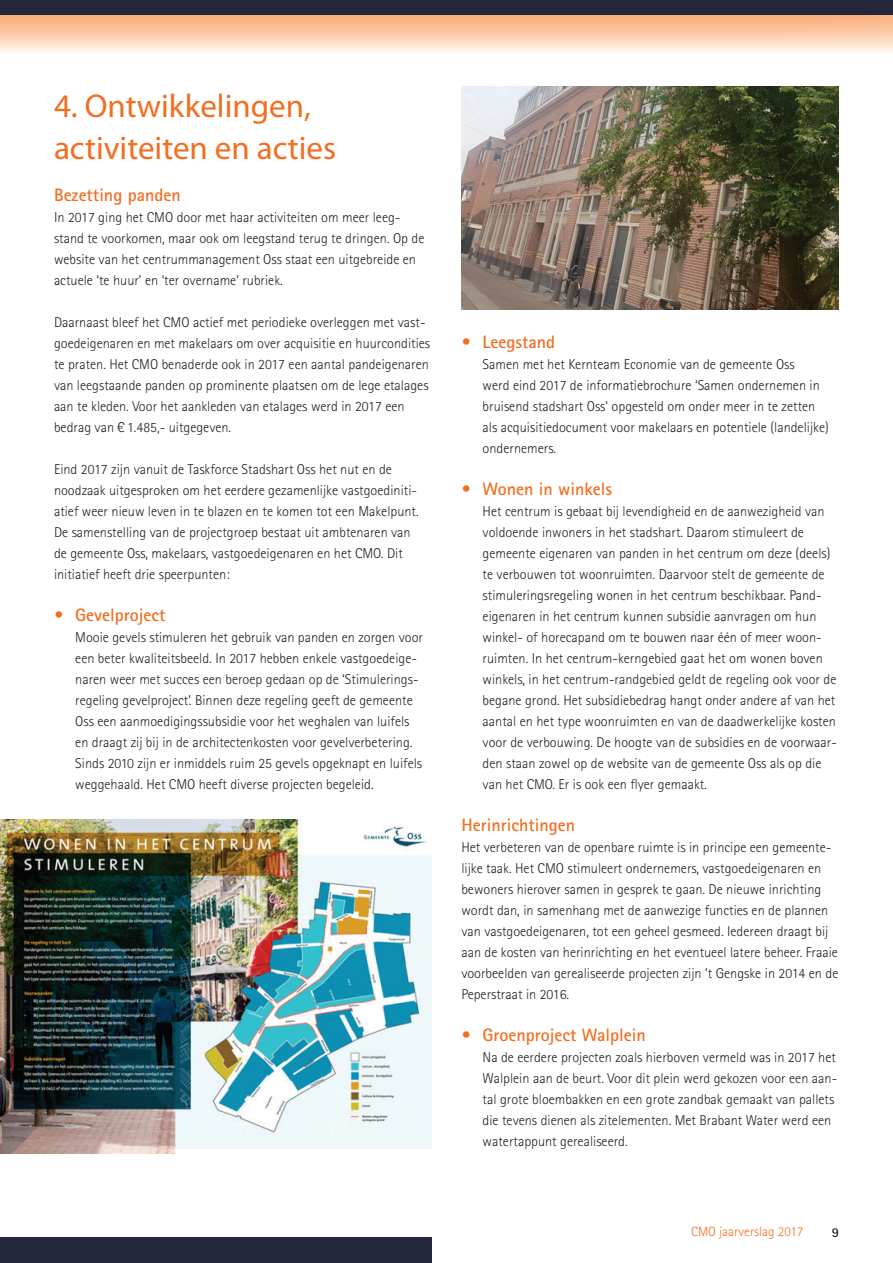
<style>
.page{position:relative;width:893px;height:1263px;background:#fff}
.page>*{position:absolute;margin:0;border:0;box-sizing:border-box;transform-origin:0 0}
.t1{font:33px/42px "Myriad Pro";color:#f36e21}
.t2{font:700 18px "Rotis Sans Serif";color:#f36e21}
.t3{font:300 14.25px/21px "Rotis Sans Serif";color:#231f20}
.t4{font:300 13.5px "Rotis Sans Serif";color:#f36e21}
.t5{font:700 13.5px "Rotis Sans Serif";color:#231f20}
.s1{font-size:11.25px}
</style>
<div class="page">
<img style="left:462px;top:86px;width:377px;height:223px">
<div style="left:0;top:0;width:893px;height:15px;background:#24263b"></div>
<div style="left:0;top:1237px;width:432px;height:26px;background:#24263b"></div>
<img style="left:0;top:820px;width:431px;height:333px">
<h1 class="t1" style="left:54px;top:86px;width:284px">4. Ontwikkelingen, activiteiten en acties</h1>
<p class="t2" style="left:54px;top:184px;width:128px">Bezetting panden</p>
<p class="t3" style="left:54px;top:207px;width:372px">In 2017 ging het CMO door met haar activiteiten om meer leeg&shy;stand te voorkomen, maar ook om leegstand terug te dringen. Op de website van het centrummanagement Oss staat een uitgebreide en actuele ‘te huur’ en ‘ter overname’ rubriek.</p>
<p class="t3" style="left:54px;top:312px;width:378px">Daarnaast bleef het CMO actief met periodieke overleggen met vast&shy;goedeigenaren en met makelaars om over acquisitie en huurcondities te praten. Het CMO benaderde ook in 2017 een aantal pandeigenaren van leegstaande panden op prominente plaatsen om de lege etalages aan te kleden. Voor het aankleden van etalages werd in 2017 een bedrag van C<span class="s1">=</span> 1.485,- uitgegeven.</p>
<p class="t3" style="left:54px;top:459px;width:366px">Eind 2017 zijn vanuit de Taskforce Stadshart Oss het nut en de noodzaak uitgesproken om het eerdere gezamenlijke vastgoediniti&shy;atief weer nieuw leven in te blazen en te komen tot een Makelpunt.<br>De samenstelling van de projectgroep bestaat uit ambtenaren van de gemeente Oss, makelaars, vastgoedeigenaren en het CMO. Dit initiatief heeft drie speerpunten:</p>
<p class="t2" style="left:54px;top:604px;width:113px">• Gevelproject</p>
<p class="t3" style="left:75px;top:627px;width:349px">Mooie gevels stimuleren het gebruik van panden en zorgen voor een beter kwaliteitsbeeld. In 2017 hebben enkele vastgoedeige&shy;naren weer met succes een beroep gedaan op de ‘Stimulerings&shy;regeling gevelproject’. Binnen deze regeling geeft de gemeente Oss een aanmoedigingssubsidie voor het weghalen van luifels en draagt zij bij in de architectenkosten voor gevelverbetering.<br>Sinds 2010 zijn er inmiddels ruim 25 gevels opgeknapt en luifels weggehaald. Het CMO heeft diverse projecten begeleid.</p>
<p class="t2" style="left:461px;top:331px;width:95px">• Leegstand</p>
<p class="t3" style="left:483px;top:354px;width:348px">Samen met het Kernteam Economie van de gemeente Oss<br>werd eind 2017 de informatiebrochure ‘Samen ondernemen in bruisend stadshart Oss’ opgesteld om onder meer in te zetten als acquisitiedocument voor makelaars en potentiele (landelijke) ondernemers.</p>
<p class="t2" style="left:461px;top:478px;width:152px">• Wonen in winkels</p>
<p class="t3" style="left:483px;top:501px;width:356px">Het centrum is gebaat bij levendigheid en de aanwezigheid van voldoende inwoners in het stadshart. Daarom stimuleert de gemeente eigenaren van panden in het centrum om deze (deels) te verbouwen tot woonruimten. Daarvoor stelt de gemeente de stimuleringsregeling wonen in het centrum beschikbaar. Pand&shy;eigenaren in het centrum kunnen subsidie aanvragen om hun winkel- of horecapand om te bouwen naar één of meer woon&shy;ruimten. In het centrum-kerngebied gaat het om wonen boven winkels, in het centrum-randgebied geldt de regeling ook voor de begane grond. Het subsidiebedrag hangt onder andere af van het aantal en het type woonruimten en van de daadwerkelijke kosten voor de verbouwing. De hoogte van de subsidies en de voorwaar&shy;den staan zowel op de website van de gemeente Oss als op die van het CMO. Er is ook een flyer gemaakt.</p>
<p class="t2" style="left:461px;top:814px;width:115px">Herinrichtingen</p>
<p class="t3" style="left:461px;top:837px;width:379px">Het verbeteren van de openbare ruimte is in principe een gemeente&shy;lijke taak. Het CMO stimuleert ondernemers, vastgoedeigenaren en bewoners hierover samen in gesprek te gaan. De nieuwe inrichting wordt dan, in samenhang met de aanwezige functies en de plannen van vastgoedeigenaren, tot een geheel gesmeed. Iedereen draagt bij aan de kosten van herinrichting en het eventueel latere beheer. Fraaie voorbeelden van gerealiseerde projecten zijn ’t Gengske in 2014 en de Peperstraat in 2016.</p>
<p class="t2" style="left:461px;top:1024px;width:186px">• Groenproject Walplein</p>
<p class="t3" style="left:483px;top:1047px;width:356px">Na de eerdere projecten zoals hierboven vermeld was in 2017 het Walplein aan de beurt. Voor dit plein werd gekozen voor een aan&shy;tal grote bloembakken en een grote zandbak gemaakt van pallets die tevens dienen als zitelementen. Met Brabant Water werd een watertappunt gerealiseerd.</p>
<p class="t4" style="left:691px;top:1224px;width:114px">CMO jaarverslag 2017</p>
<p class="t5" style="left:832px;top:1223px;width:9px">9</p>
</div>
